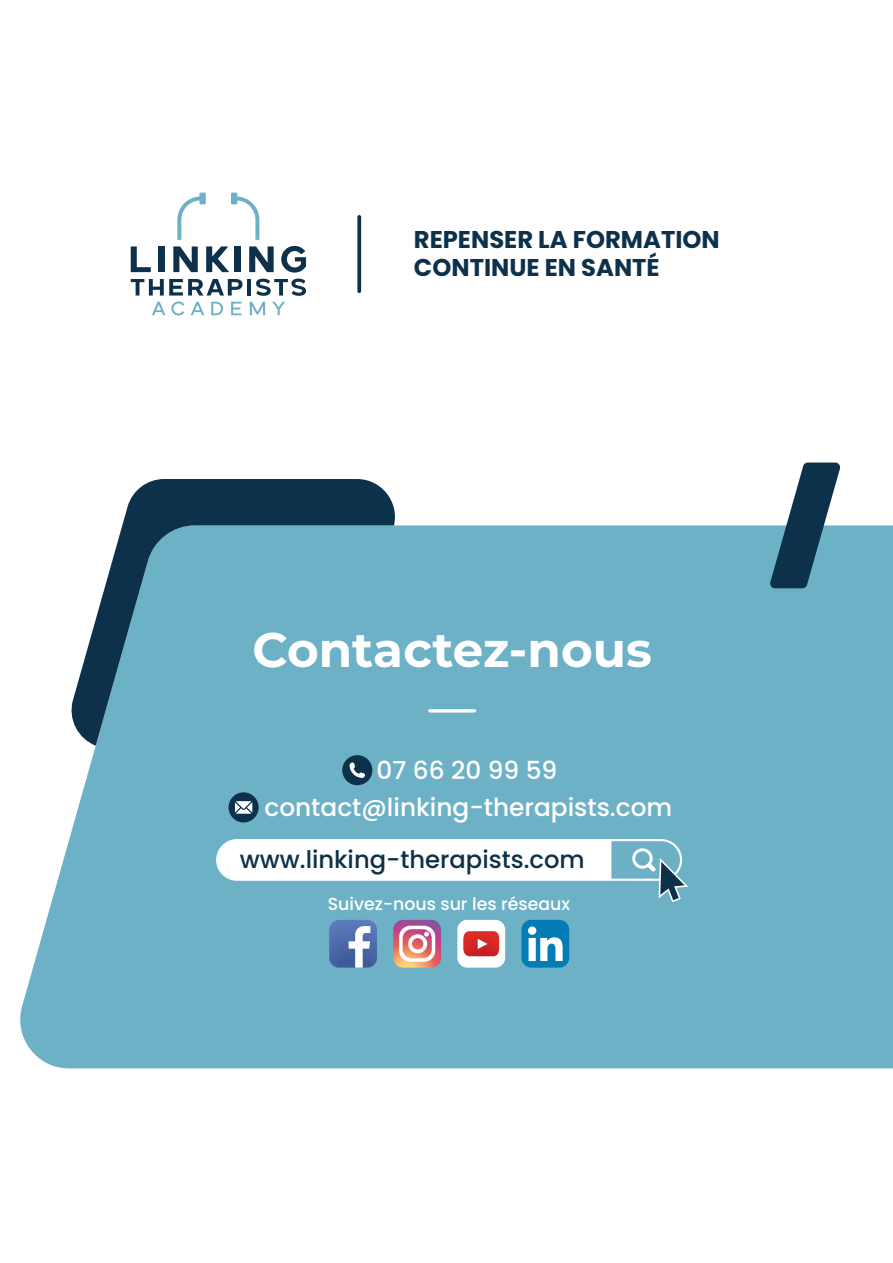
<style>
.page{position:relative;width:893px;height:1263px;background:#fff}
.page>*{position:absolute;margin:0;border:0;box-sizing:border-box;transform-origin:0 0}
.t1{font:700 48.45px "Montserrat";color:#fff}
.t2{font:500 24.75px/37.2px "Poppins";color:#fff;text-align:center}
.t3{font:700 24.3px/28px "Poppins";color:#0d314a}
.t4{font:500 24.3px "Poppins";color:#0c3149}
.t5{font:500 17.4px "Poppins";color:#fff}
</style>
<div class="page">
<div style="left:122px;top:479px;width:273px;height:46px;background:#0d314a"></div>
<svg style="left:20px;top:525px;width:873px;height:543px;fill:#6db1c7"></svg>
<svg style="left:769px;top:462px;width:72px;height:126px"></svg>
<svg style="left:357px;top:215px;width:4px;height:78px"></svg>
<svg style="left:152px;top:302px;width:13px;height:13px"></svg>
<svg style="left:171px;top:301px;width:13px;height:14px"></svg>
<svg style="left:191px;top:302px;width:13px;height:13px"></svg>
<svg style="left:211px;top:302px;width:12px;height:13px"></svg>
<svg style="left:231px;top:302px;width:11px;height:13px"></svg>
<svg style="left:250px;top:302px;width:15px;height:13px"></svg>
<svg style="left:272px;top:302px;width:13px;height:13px"></svg>
<svg style="left:131px;top:246px;width:20px;height:26px"></svg>
<div style="left:159px;top:246px;width:6px;height:26px;background:#0d314a"></div>
<svg style="left:173px;top:246px;width:25px;height:26px"></svg>
<svg style="left:206px;top:246px;width:23px;height:26px"></svg>
<div style="left:235px;top:246px;width:6px;height:26px;background:#0d314a"></div>
<svg style="left:249px;top:246px;width:25px;height:26px"></svg>
<svg style="left:281px;top:246px;width:25px;height:27px"></svg>
<svg style="left:177px;top:193px;width:29px;height:47px"></svg>
<svg style="left:231px;top:193px;width:28px;height:47px"></svg>
<svg style="left:131px;top:279px;width:111px;height:16px"></svg>
<hr style="left:247px;top:279px;width:4px;height:16px;background:#0d314a">
<svg style="left:256px;top:279px;width:50px;height:17px"></svg>
<hr style="left:428px;top:709px;width:48px;height:3px;background:#fff;border-radius:2px">
<svg style="left:216px;top:839px;width:472px;height:63px"></svg>
<svg style="left:393px;top:920px;width:48px;height:48px"></svg>
<div style="left:457px;top:920px;width:48px;height:48px;background:#fff;border-radius:10px"></div>
<svg style="left:463px;top:931px;width:36px;height:25px"></svg>
<svg style="left:329px;top:920px;width:48px;height:48px"></svg>
<div style="left:521px;top:920px;width:48px;height:48px;background:#047cb5;border-radius:10px"></div>
<svg style="left:528px;top:926px;width:35px;height:35px"></svg>
<svg style="left:342px;top:755px;width:30px;height:30px"></svg>
<svg style="left:228px;top:792px;width:31px;height:30px"></svg>
<p class="t3" style="left:414px;top:226px;width:307px">REPENSER LA FORMATION<br>CONTINUE EN SANTÉ</p>
<h1 class="t1" style="left:252px;top:615px;width:401px">Contactez-nous</h1>
<p class="t2" style="left:264px;top:751px;width:409px">07 66 20 99 59 contact@linking-therapists.com</p>
<p class="t4" style="left:240px;top:845px;width:346px">www.linking-therapists.com</p>
<p class="t5" style="left:328px;top:894px;width:244px">Suivez-nous sur les réseaux</p>
</div>
